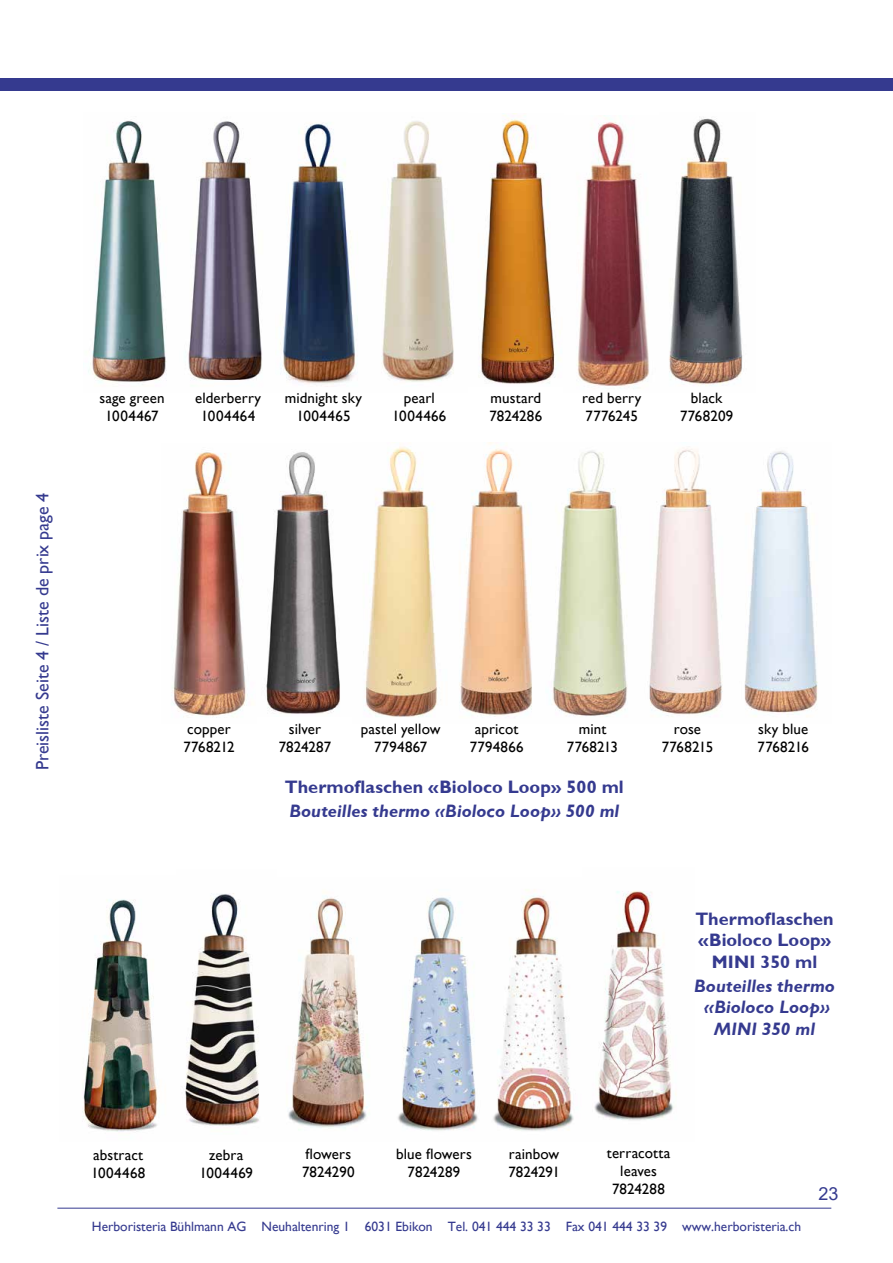
<style>
.page{position:relative;width:893px;height:1263px;background:#fff}
.page>*{position:absolute;margin:0;border:0;box-sizing:border-box;transform-origin:0 0}
.t1{font:italic 700 18px/21.6px "Gill Sans";letter-spacing:.005em;color:#353a8f;text-align:center}
.t2{font:700 18px/21.6px "Gill Sans";color:#353a8f;text-align:center}
.t3{font:18px "Gill Sans";color:#353a8f}
.t4{font:18px "Arial";color:#353a8f}
.t5{font:15px/18px "Gill Sans";letter-spacing:.01em;color:#000;text-align:center}
.t6{font:13.5px "Gill Sans";color:#353a8f}
</style>
<div class="page">
<div style="left:0;top:78px;width:893px;height:13px;background:#353a8f"></div>
<hr style="left:57px;top:1208px;width:774px;height:1px;background:#353a8f">
<img style="left:365px;top:443px;width:453px;height:274px">
<img style="left:171px;top:452px;width:77px;height:266px">
<img style="left:669px;top:118px;width:74px;height:268px">
<img style="left:577px;top:115px;width:72px;height:274px">
<img style="left:480px;top:113px;width:80px;height:271px">
<img style="left:266px;top:452px;width:74px;height:262px">
<img style="left:88px;top:120px;width:366px;height:267px">
<img style="left:288px;top:889px;width:286px;height:242px">
<img style="left:594px;top:891px;width:82px;height:230px">
<img style="left:82px;top:899px;width:76px;height:233px">
<img style="left:185px;top:893px;width:74px;height:233px">
<p class="t3" style="left:32px;top:770px;width:279px;rotate:-90deg">Preisliste Seite 4 / Liste de prix page 4</p>
<p class="t5" style="left:99px;top:389px;width:67px">sage green<br>1004467</p>
<p class="t5" style="left:285px;top:389px;width:79px">midnight sky<br>1004465</p>
<p class="t5" style="left:392px;top:389px;width:56px">pearl<br>1004466</p>
<p class="t5" style="left:195px;top:389px;width:68px">elderberry<br>1004464</p>
<p class="t5" style="left:489px;top:389px;width:54px;text-align:left">mustard<br>7824286</p>
<p class="t5" style="left:582px;top:389px;width:61px;text-align:left">red berry<br>7776245</p>
<p class="t5" style="left:680px;top:389px;width:55px">black<br>7768209</p>
<p class="t5" style="left:361px;top:720px;width:81px">pastel yellow<br>7794867</p>
<p class="t5" style="left:470px;top:720px;width:56px">apricot<br>7794866</p>
<p class="t5" style="left:279px;top:720px;width:54px">silver<br>7824287</p>
<p class="t5" style="left:183px;top:720px;width:53px;text-align:left">copper<br>7768212</p>
<p class="t5" style="left:567px;top:720px;width:53px">mint<br>7768213</p>
<p class="t5" style="left:662px;top:720px;width:53px">rose<br>7768215</p>
<p class="t5" style="left:758px;top:720px;width:53px;text-align:left">sky blue<br>7768216</p>
<p class="t2" style="left:285px;top:776px;width:340px">Thermoflaschen «Bioloco Loop» 500 ml</p>
<p class="t1" style="left:289px;top:800px;width:331px">Bouteilles thermo «Bioloco Loop» 500 ml</p>
<p class="t2" style="left:695px;top:908px;width:140px">Thermoflaschen «Bioloco Loop»<br>MINI 350 ml</p>
<p class="t1" style="left:694px;top:975px;width:142px">Bouteilles thermo «Bioloco Loop»<br>MINI 350 ml</p>
<p class="t5" style="left:91px;top:1146px;width:56px;text-align:left">abstract<br>1004468</p>
<p class="t5" style="left:199px;top:1146px;width:55px">zebra<br>1004469</p>
<p class="t5" style="left:302px;top:1144px;width:54px;text-align:left">flowers<br>7824290</p>
<p class="t5" style="left:396px;top:1145px;width:77px">blue flowers<br>7824289</p>
<p class="t5" style="left:508px;top:1144px;width:53px;text-align:left">rainbow<br>7824291</p>
<p class="t5" style="left:607px;top:1144px;width:65px">terracotta leaves<br>7824288</p>
<p class="t6" style="left:92px;top:1218px;width:711px">Herboristeria Bühlmann AG Neuhaltenring 1 6031 Ebikon Tel. 041 444 33 33 Fax 041 444 33 39 www.herboristeria.ch</p>
<p class="t4" style="left:819px;top:1181px;width:22px">23</p>
</div>
